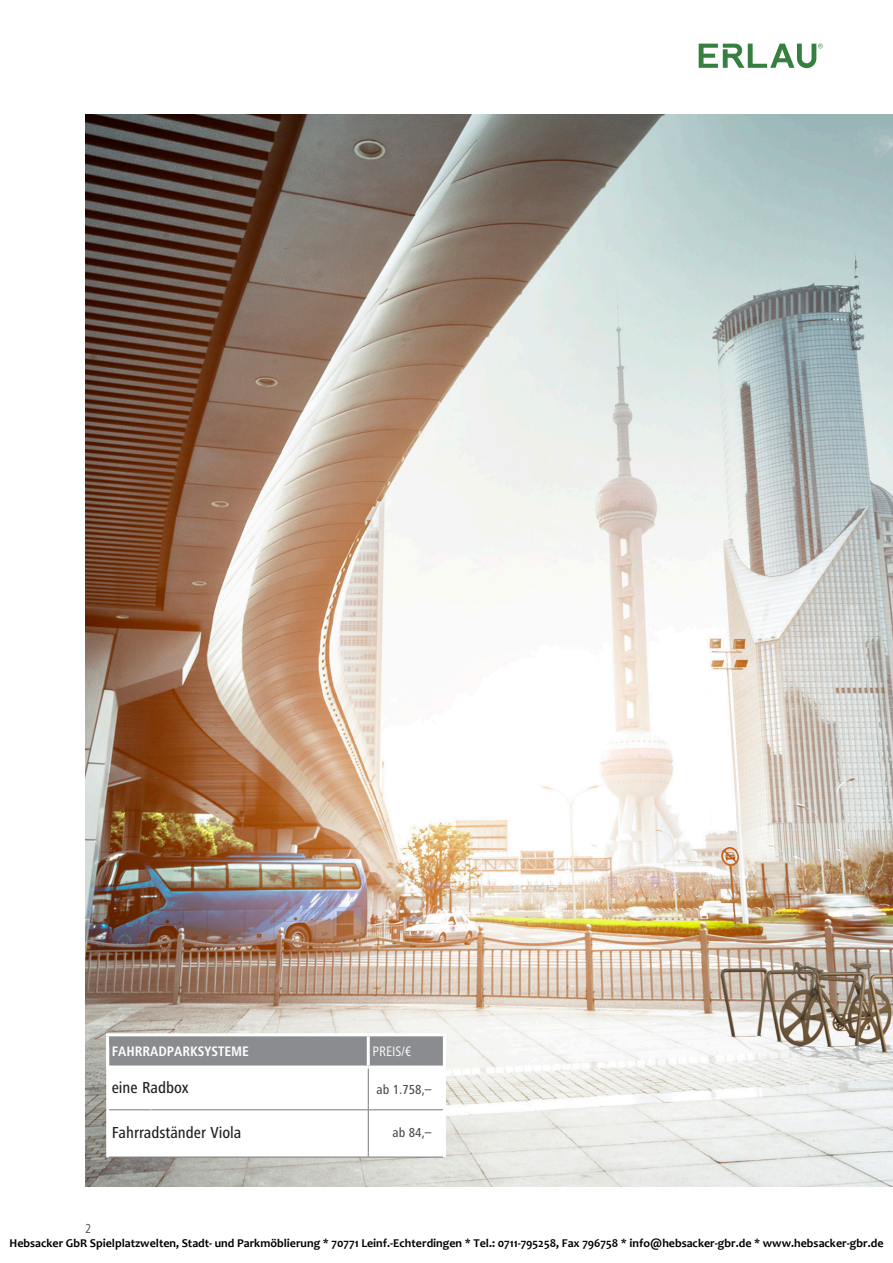
<style>
.page{position:relative;width:893px;height:1263px;background:#fff}
.page>*{position:absolute;margin:0;border:0;box-sizing:border-box;transform-origin:0 0}
.t1{font:500 condensed 16.5px "Frutiger Next LT";color:#231f20}
.t2{font:700 condensed 14.25px "Frutiger Next LT";color:#fff}
.t3{font:condensed 14.25px "Frutiger Next LT";color:#fff}
.t4{font:500 condensed 13.5px "Frutiger Next LT";color:#4b4c4d}
.t5{font:condensed 13.5px "Frutiger Next LT";color:#4b4c4d}
.t6{font:700 12px "Candara";color:#000}
</style>
<div class="page">
<img style="left:85px;top:115px;width:808px;height:1071px">
<svg style="left:699px;top:44px;width:124px;height:24px"></svg>
<hr style="left:106px;top:1033px;width:44px;height:3px;background:#fff">
<hr style="left:106px;top:1036px;width:3px;height:29px;background:#fff">
<hr style="left:150px;top:1033px;width:218px;height:3px;background:#fff">
<hr style="left:368px;top:1033px;width:78px;height:3px;background:#fff">
<hr style="left:443px;top:1036px;width:3px;height:29px;background:#fff">
<hr style="left:368px;top:1157px;width:77px;height:1px;background:#76787b">
<svg style="left:107px;top:1035px;width:338px;height:122px"></svg>
<hr style="left:107px;top:1157px;width:43px;height:1px;background:#76787b">
<hr style="left:150px;top:1157px;width:218px;height:1px;background:#76787b">
<hr style="left:106px;top:1045px;width:3px;height:112px;background:#fff">
<hr style="left:443px;top:1045px;width:3px;height:112px;background:#fff">
<p class="t2" style="left:112px;top:1044px;width:139px">FAHRRADPARKSYSTEME</p>
<p class="t3" style="left:372px;top:1044px;width:41px">PREIS/€</p>
<h1 class="t1" style="left:112px;top:1079px;width:78px">eine Radbox</h1>
<p class="t4" style="left:377px;top:1082px;width:57px">ab 1.758,–</p>
<h1 class="t1" style="left:112px;top:1123px;width:131px">Fahrradständer Viola</h1>
<p class="t4" style="left:393px;top:1124px;width:41px">ab 84,–</p>
<p class="t5" style="left:85px;top:1221px;width:8px">2</p>
<p class="t6" style="left:10px;top:1236px;width:875px">Hebsacker GbR Spielplatzwelten, Stadt- und Parkmöblierung * 70771 Leinf.-Echterdingen * Tel.: 0711-795258, Fax 796758 * info@hebsacker-gbr.de * www.hebsacker-gbr.de</p>
</div>
